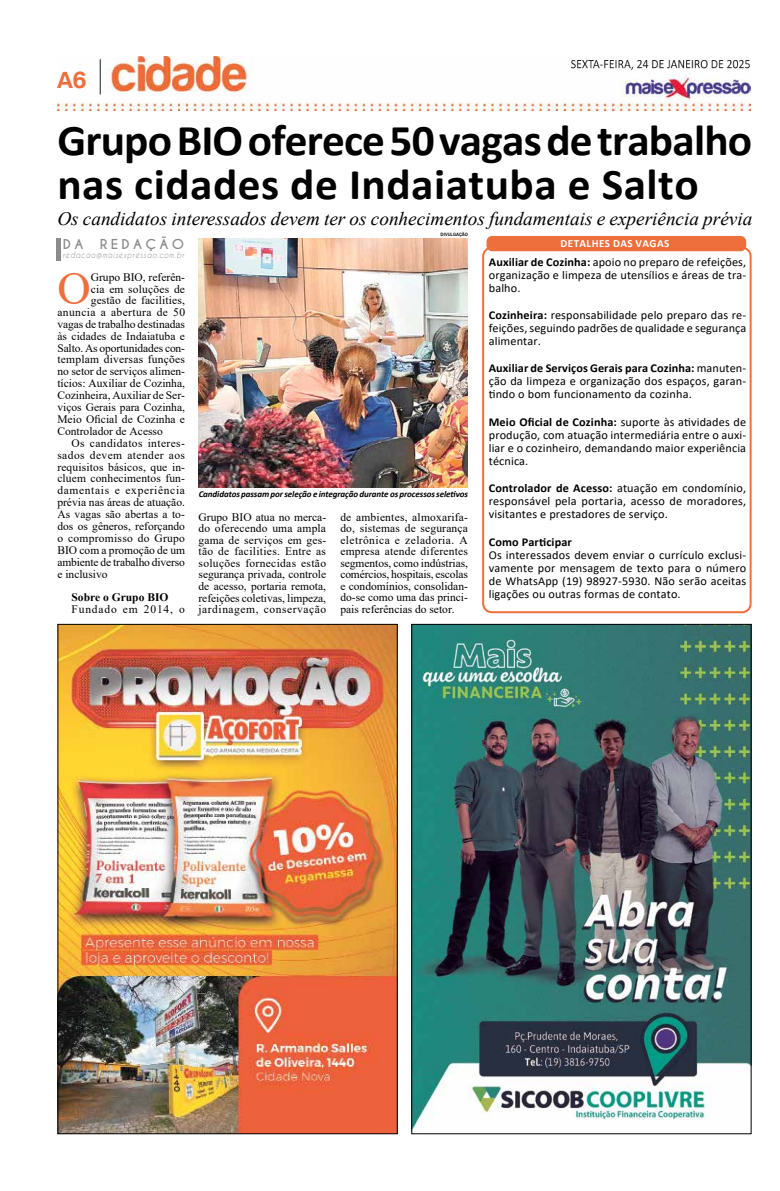
<style>
.page{position:relative;width:780px;height:1191px;background:#fff}
.page>*{position:absolute;margin:0;border:0;box-sizing:border-box;transform-origin:0 0}
.t1{font:46.2px "Times New Roman";color:#ef6f3c}
.t2{font:700 44px/44px "Calibri";letter-spacing:-.02em;color:#000}
.t3{font:24px "Harabara";color:#ef6f3c}
.t4{font:italic 19px "Times New Roman";color:#000}
.t5{font:700 12.9px "Caviar Dreams";letter-spacing:.24em;color:#8b8b8b;scale:1.04 1}
.t6{font:12px/13px "Calibri";letter-spacing:.01em;color:#000;text-align:justify}
.t7{font:700 12px "Calibri";letter-spacing:.01em;color:#000}
.t8{font:11.5px/11.6px "Times New Roman";color:#000;text-align:justify}
.t9{font:11.5px "Times New Roman";letter-spacing:.035em;color:#000}
.t10{font:11.5px "Times New Roman";letter-spacing:.02em;color:#000}
.t11{font:11.5px "Times New Roman";letter-spacing:.055em;color:#000}
.t12{font:11.5px "Times New Roman";letter-spacing:.025em;color:#000}
.t13{font:11.5px "Times New Roman";letter-spacing:.07em;color:#000}
.t14{font:700 11.5px "Times New Roman";color:#000}
.t15{font:700 11px "Calibri";letter-spacing:.04em;color:#fff}
.t16{font:italic 700 9px "Calibri";letter-spacing:-.01em;color:#000}
.t17{font:italic 8.3px "Caviar Dreams";letter-spacing:.11em;color:#8b8b8b;scale:.83 1}
.t18{font:500 4.9px "Franklin Gothic";color:#000}
.s1{font-weight:700}
</style>
<div class="page">
<img style="left:57px;top:57px;width:693px;height:53px">
<img style="left:571px;top:60px;width:178px;height:9px">
<img style="left:198px;top:238px;width:270px;height:250px">
<div style="left:56px;top:238px;width:5px;height:23px;background:#8b8b8b"></div>
<img style="left:413px;top:626px;width:336px;height:504px">
<img style="left:59px;top:626px;width:337px;height:506px">
<div style="left:482px;top:247px;width:269px;height:366px;border:2px solid #ef6f3c;border-radius:9px"></div>
<div style="left:486px;top:236px;width:260px;height:15px;background:#ef6f3c;border-radius:6px"></div>
<h3 class="t3" style="left:57px;top:68px;width:31px">A6</h3>
<h2 class="t2" style="left:57px;top:117px;width:696px">Grupo BIO oferece 50 vagas de trabalho nas cidades de Indaiatuba e Salto</h2>
<h3 class="t4" style="left:57px;top:205px;width:696px">Os candidatos interessados devem ter os conhecimentos fundamentais e experiência prévia</h3>
<p class="t5" style="left:63px;top:236px;width:21px">DA</p>
<p class="t5" style="left:100px;top:236px;width:82px">REDAÇÃO</p>
<p class="t17" style="left:63px;top:250px;width:147px">redacao@maisexpressao.com.br</p>
<h1 class="t1" style="left:57px;top:256px;width:35px">O</h1>
<p class="t8" style="left:91px;top:271px;width:96px">Grupo BIO, referên-</p>
<p class="t8" style="left:91px;top:282px;width:96px">cia em soluções de</p>
<p class="t8" style="left:91px;top:294px;width:96px">gestão de facilities,</p>
<p class="t9" style="left:57px;top:304px;width:129px">anuncia a abertura de 50</p>
<p class="t8" style="left:57px;top:318px;width:129px">vagas de trabalho destinadas</p>
<p class="t8" style="left:57px;top:330px;width:129px">às cidades de Indaiatuba e</p>
<p class="t8" style="left:57px;top:341px;width:129px">Salto. As oportunidades con-</p>
<p class="t10" style="left:57px;top:351px;width:129px">templam diversas funções</p>
<p class="t8" style="left:57px;top:365px;width:129px">no setor de serviços alimen-</p>
<p class="t8" style="left:57px;top:377px;width:129px">tícios: Auxiliar de Cozinha,</p>
<p class="t8" style="left:57px;top:389px;width:129px">Cozinheira, Auxiliar de Ser-</p>
<p class="t8" style="left:57px;top:401px;width:129px">viços Gerais para Cozinha,</p>
<p class="t8" style="left:57px;top:413px;width:129px">Meio Oficial de Cozinha e</p>
<p class="t8" style="left:57px;top:425px;width:107px">Controlador de Acesso</p>
<p class="t9" style="left:72px;top:435px;width:115px">Os candidatos interes-</p>
<p class="t9" style="left:57px;top:447px;width:129px">sados devem atender aos</p>
<p class="t8" style="left:57px;top:460px;width:129px">requisitos básicos, que in-</p>
<p class="t8" style="left:57px;top:472px;width:129px">cluem conhecimentos fun-</p>
<p class="t11" style="left:57px;top:482px;width:129px">damentais e experiência</p>
<p class="t8" style="left:57px;top:496px;width:129px">prévia nas áreas de atuação.</p>
<p class="t8" style="left:57px;top:508px;width:129px">As vagas são abertas a to-</p>
<p class="t8" style="left:57px;top:520px;width:129px">dos os gêneros, reforçando</p>
<p class="t12" style="left:57px;top:530px;width:129px">o compromisso do Grupo</p>
<p class="t8" style="left:57px;top:544px;width:129px">BIO com a promoção de um</p>
<p class="t8" style="left:57px;top:555px;width:129px">ambiente de trabalho diverso</p>
<p class="t8" style="left:57px;top:567px;width:52px">e inclusivo</p>
<p class="t14" style="left:72px;top:589px;width:98px">Sobre o Grupo BIO</p>
<p class="t13" style="left:72px;top:601px;width:115px">Fundado em 2014, o</p>
<p class="t18" style="left:440px;top:231px;width:29px">DIVULGAÇÃO</p>
<p class="t16" style="left:199px;top:487px;width:271px">Candidatos passam por seleção e integração durante os processos seletivos</p>
<p class="t8" style="left:198px;top:510px;width:129px">Grupo BIO atua no merca&shy;do oferecendo uma ampla gama de serviços em ges&shy;tão de facilities. Entre as soluções fornecidas estão segurança privada, controle de acesso, portaria remota, refeições coletivas, limpeza, jardinagem, conservação</p>
<p class="t8" style="left:340px;top:510px;width:129px">de ambientes, almoxarifa&shy;do, sistemas de segurança eletrônica e zeladoria. A empresa atende diferentes segmentos, como indústrias, comércios, hospitais, escolas e condomínios, consolidan&shy;do-se como uma das princi&shy;pais referências do setor.</p>
<p class="t15" style="left:560px;top:236px;width:110px">DETALHES DAS VAGAS</p>
<p class="t6" style="left:489px;top:255px;width:259px"><span class="s1">Auxiliar de Cozinha:</span> apoio no preparo de refeições, organização e limpeza de utensílios e áreas de tra&shy;balho.</p>
<p class="t6" style="left:489px;top:308px;width:259px"><span class="s1">Cozinheira:</span> responsabilidade pelo preparo das re&shy;feições, seguindo padrões de qualidade e segurança alimentar.</p>
<p class="t6" style="left:489px;top:362px;width:259px"><span class="s1">Auxiliar de Serviços Gerais para Cozinha:</span> manuten&shy;ção da limpeza e organização dos espaços, garan&shy;tindo o bom funcionamento da cozinha.</p>
<p class="t6" style="left:489px;top:415px;width:259px"><span class="s1">Meio Oficial de Cozinha:</span> suporte às atividades de produção, com atuação intermediária entre o auxi&shy;liar e o cozinheiro, demandando maior experiência técnica.</p>
<p class="t6" style="left:489px;top:481px;width:259px"><span class="s1">Controlador de Acesso:</span> atuação em condomínio, responsável pela portaria, acesso de moradores, visitantes e prestadores de serviço.</p>
<p class="t7" style="left:489px;top:533px;width:85px">Como Participar</p>
<p class="t6" style="left:489px;top:548px;width:259px">Os interessados devem enviar o currículo exclusi&shy;vamente por mensagem de texto para o número de WhatsApp (19) 98927-5930. Não serão aceitas ligações ou outras formas de contato.</p>
</div>
